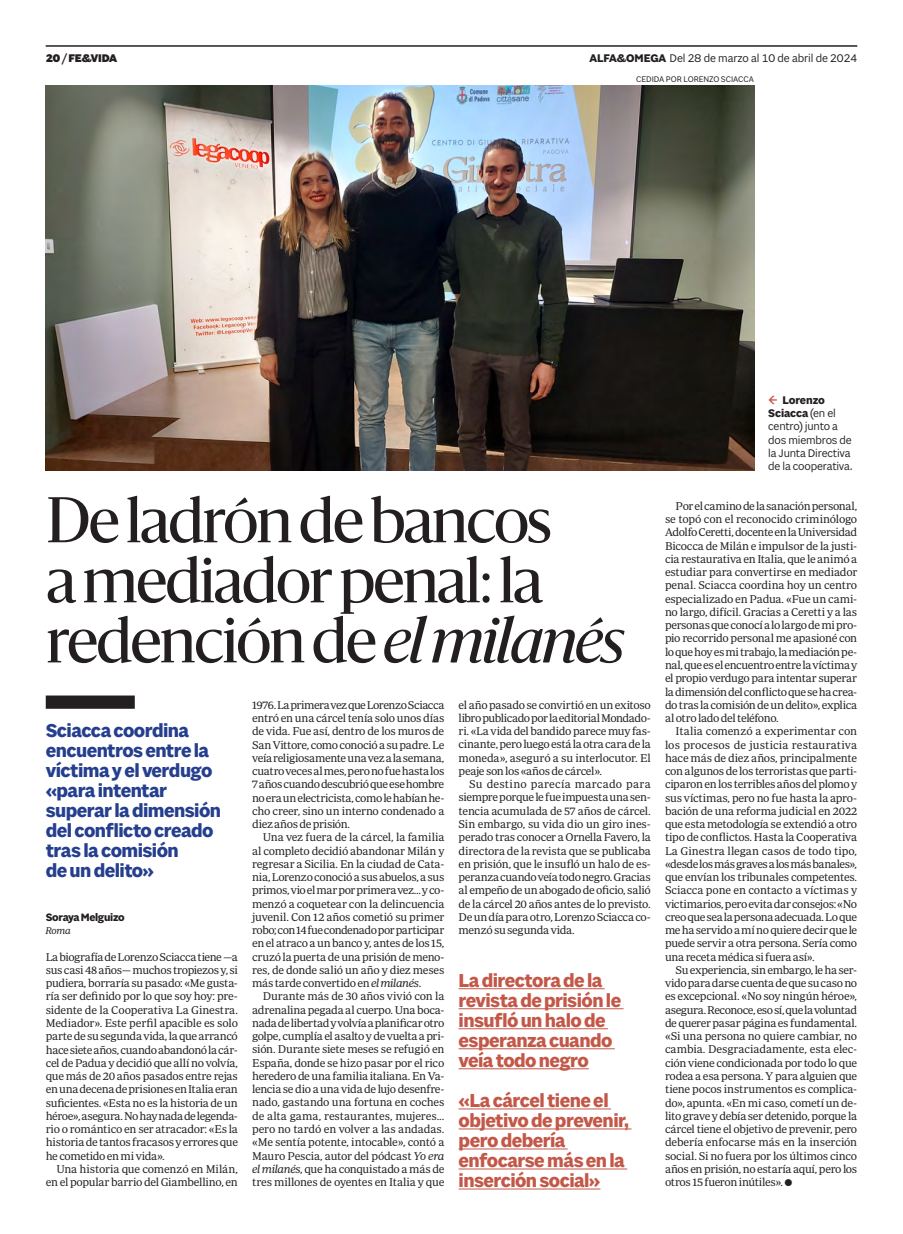
<style>
.page{position:relative;width:903px;height:1234px;background:#fff}
.page>*{position:absolute;margin:0;border:0;box-sizing:border-box;transform-origin:0 0}
.Titulo_C48{font:60px/60px "Sanomat";letter-spacing:-.025em;color:#231f20}
.Sumario_C16_salmon{font:700 20px/20px "Sole Sans";letter-spacing:-.025em;color:#c45848}
.Entradilla_C16_azul{font:700 20px/20px "Sole Sans";letter-spacing:-.03em;color:#253f8e}
.Pie_de_foto{font:11.88px/13.2px "Sole Sans";letter-spacing:-.015em;color:#231f20}
.Foliacion{font:11.88px "Sole Sans";letter-spacing:-.005em;color:#231f20}
.Foliacion-2{font:900 11.88px "Sole Sans";letter-spacing:-.02em;color:#231f20}
.Texto_GENERAL_2_parrafo{font:11.5px/13.2px "Periodico Text Lg";letter-spacing:-.025em;color:#231f20;text-align:justify}
.Texto_GENERAL_1_parrafo{font:11.5px/13.2px "Periodico Text Lg";letter-spacing:-.03em;color:#231f20;text-align:justify}
.Firma_propia_nombre{font:700 11.5px "Sole Sans";letter-spacing:-.03em;color:#231f20}
.Texto_GENERAL_1_parrafo-2{font:italic 300 10px "Periodico Text";color:#231f20}
.Firma_foto{font:8.75px "Sole Sans";color:#231f20}
.s1{font-weight:700}
.s2{font-style:italic}
.s3{font-family:"Periodico Text";font-weight:300;font-style:italic}
</style>
<div class="page">
<hr style="left:46px;top:46px;width:811px;height:1px;background:#231f20">
<img style="left:46px;top:86px;width:708px;height:384px">
<div style="left:46px;top:695px;width:89px;height:13px;background:#231f20"></div>
<hr style="left:459px;top:1108px;width:152px;height:1px;background:#c45848">
<hr style="left:459px;top:1128px;width:172px;height:1px;background:#c45848">
<hr style="left:459px;top:1148px;width:109px;height:1px;background:#c45848">
<hr style="left:459px;top:1168px;width:168px;height:1px;background:#c45848">
<hr style="left:459px;top:1188px;width:141px;height:1px;background:#c45848">
<hr style="left:459px;top:988px;width:146px;height:1px;background:#c45848">
<hr style="left:459px;top:1008px;width:164px;height:1px;background:#c45848">
<hr style="left:459px;top:1028px;width:149px;height:1px;background:#c45848">
<hr style="left:459px;top:1048px;width:156px;height:1px;background:#c45848">
<hr style="left:459px;top:1068px;width:130px;height:1px;background:#c45848">
<p class="Foliacion-2" style="left:46px;top:51px;width:73px">20 / FE&amp;VIDA</p>
<p class="Foliacion" style="left:589px;top:51px;width:269px"><span class="s1">ALFA&amp;OMEGA</span> Del 28 de marzo al 10 de abril de 2024</p>
<p class="Firma_foto" style="left:636px;top:74px;width:119px">CEDIDA POR LORENZO SCIACCA</p>
<p class="Pie_de_foto" style="left:768px;top:393px;width:86px;text-indent:14px"><span class="s1">Lorenzo<br>Sciacca</span> (en el centro) junto a dos miembros de la Junta Directiva de la cooperativa.</p>
<p class="Titulo_C48" style="left:46px;top:486px;width:580px">De ladrón de bancos<br>a mediador penal: la redención de <span class="s2">el milanés</span></p>
<p class="Entradilla_C16_azul" style="left:46px;top:721px;width:168px">Sciacca coordina encuentros entre la víctima y el verdugo «para intentar</p>
<p class="Entradilla_C16_azul" style="left:46px;top:801px;width:177px">superar la dimensión del conflicto creado</p>
<p class="Entradilla_C16_azul" style="left:46px;top:841px;width:135px">tras la comisión</p>
<p class="Entradilla_C16_azul" style="left:46px;top:861px;width:110px">de un delito»</p>
<p class="Firma_propia_nombre" style="left:46px;top:910px;width:80px">Soraya Melguizo</p>
<p class="Texto_GENERAL_1_parrafo-2" style="left:46px;top:924px;width:27px">Roma</p>
<p class="Texto_GENERAL_1_parrafo" style="left:46px;top:949px;width:194px">La biografía de Lorenzo Sciacca tiene —a sus casi 48 años— muchos tropiezos y, si pudiera, borraría su pasado: «Me gusta&shy;ría ser definido por lo que soy hoy: pre&shy;sidente de la Cooperativa La Ginestra.<br>Mediador». Este perfil apacible es solo parte de su segunda vida, la que arrancó hace siete años, cuando abandonó la cár&shy;cel de Padua y decidió que allí no volvía, que más de 20 años pasados entre rejas en una decena de prisiones en Italia eran suficientes. «Esta no es la historia de un héroe», asegura. No hay nada de legenda&shy;rio o romántico en ser atracador: «Es la historia de tantos fracasos y errores que he cometido en mi vida».</p>
<p class="Texto_GENERAL_2_parrafo" style="left:46px;top:1161px;width:194px;text-align:right">Una historia que comenzó en Milán, en el popular barrio del Giambellino, en</p>
<p class="Texto_GENERAL_2_parrafo" style="left:252px;top:697px;width:194px">1976. La primera vez que Lorenzo Sciacca entró en una cárcel tenía solo unos días de vida. Fue así, dentro de los muros de San Vittore, como conoció a su padre. Le veía religiosamente una vez a la semana, cuatro veces al mes, pero no fue hasta los 7 años cuando descubrió que ese hombre no era un electricista, como le habían he&shy;cho creer, sino un interno condenado a diez años de prisión.</p>
<p class="Texto_GENERAL_2_parrafo" style="left:252px;top:830px;width:194px;text-indent:11px">Una vez fuera de la cárcel, la familia al completo decidió abandonar Milán y regresar a Sicilia. En la ciudad de Cata&shy;nia, Lorenzo conoció a sus abuelos, a sus primos, vio el mar por primera vez... y co&shy;menzó a coquetear con la delincuencia juvenil. Con 12 años cometió su primer robo; con 14 fue condenado por participar en el atraco a un banco y, antes de los 15, cruzó la puerta de una prisión de meno&shy;res, de donde salió un año y diez meses más tarde convertido en <span class="s3">el milanés</span>.</p>
<p class="Texto_GENERAL_2_parrafo" style="left:252px;top:989px;width:194px;text-indent:11px">Durante más de 30 años vivió con la adrenalina pegada al cuerpo. Una boca&shy;nada de libertad y volvía a planificar otro golpe, cumplía el asalto y de vuelta a pri&shy;sión. Durante siete meses se refugió en España, donde se hizo pasar por el rico heredero de una familia italiana. En Va&shy;lencia se dio a una vida de lujo desenfre&shy;nado, gastando una fortuna en coches de alta gama, restaurantes, mujeres... pero no tardó en volver a las andadas. «Me sentía potente, intocable», contó a Mauro Pescia, autor del pódcast <span class="s3">Yo era el milanés</span>, que ha conquistado a más de tres millones de oyentes en Italia y que</p>
<p class="Texto_GENERAL_2_parrafo" style="left:459px;top:697px;width:194px">el año pasado se convirtió en un exitoso libro publicado por la editorial Mondado&shy;ri. «La vida del bandido parece muy fas&shy;cinante, pero luego está la otra cara de la moneda», aseguró a su interlocutor. El peaje son los «años de cárcel».</p>
<p class="Texto_GENERAL_2_parrafo" style="left:459px;top:777px;width:194px;text-indent:11px">Su destino parecía marcado para siempre porque le fue impuesta una sen&shy;tencia acumulada de 57 años de cárcel.<br>Sin embargo, su vida dio un giro ines&shy;perado tras conocer a Ornella Favero, la directora de la revista que se publicaba en prisión, que le insufló un halo de es&shy;peranza cuando veía todo negro. Gracias al empeño de un abogado de oficio, salió de la cárcel 20 años antes de lo previsto.<br>De un día para otro, Lorenzo Sciacca co&shy;menzó su segunda vida.</p>
<p class="Sumario_C16_salmon" style="left:459px;top:970px;width:164px">La directora de la revista de prisión le insufló un halo de esperanza cuando</p>
<p class="Sumario_C16_salmon" style="left:459px;top:1050px;width:132px">veía todo negro</p>
<p class="Sumario_C16_salmon" style="left:459px;top:1090px;width:172px">«La cárcel tiene el objetivo de prevenir, pero debería enfocarse más en la inserción social»</p>
<p class="Texto_GENERAL_2_parrafo" style="left:665px;top:499px;width:194px;text-indent:11px">Por el camino de la sanación personal, se topó con el reconocido criminólogo Adolfo Ceretti, docente en la Universidad Bicocca de Milán e impulsor de la justi&shy;cia restaurativa en Italia, que le animó a estudiar para convertirse en mediador penal. Sciacca coordina hoy un centro especializado en Padua. «Fue un cami&shy;no largo, difícil. Gracias a Ceretti y a las personas que conocí a lo largo de mi pro&shy;pio recorrido personal me apasioné con lo que hoy es mi trabajo, la mediación pe&shy;nal, que es el encuentro entre la víctima y el propio verdugo para intentar superar la dimensión del conflicto que se ha crea&shy;do tras la comisión de un delito», explica al otro lado del teléfono.</p>
<p class="Texto_GENERAL_2_parrafo" style="left:665px;top:724px;width:194px;text-indent:11px">Italia comenzó a experimentar con los procesos de justicia restaurativa hace más de diez años, principalmente con algunos de los terroristas que parti&shy;ciparon en los terribles años del plomo y sus víctimas, pero no fue hasta la apro&shy;bación de una reforma judicial en 2022 que esta metodología se extendió a otro tipo de conflictos. Hasta la Cooperativa La Ginestra llegan casos de todo tipo, «desde los más graves a los más banales», que envían los tribunales competentes.<br>Sciacca pone en contacto a víctimas y victimarios, pero evita dar consejos: «No creo que sea la persona adecuada. Lo que me ha servido a mí no quiere decir que le puede servir a otra persona. Sería como una receta médica si fuera así».</p>
<p class="Texto_GENERAL_2_parrafo" style="left:665px;top:962px;width:194px;text-indent:11px">Su experiencia, sin embargo, le ha ser&shy;vido para darse cuenta de que su casono es excepcional. «No soy ningún héroe», asegura. Reconoce, eso sí, que la voluntad de querer pasar página es fundamental. «Si una persona no quiere cambiar, no cambia. Desgraciadamente, esta elec&shy;ción viene condicionada por todo lo que rodea a esa persona. Y para alguien que tiene pocos instrumentos es complica&shy;do», apunta. «En mi caso, cometí un de&shy;lito grave y debía ser detenido, porque la cárcel tiene el objetivo de prevenir, pero debería enfocarse más en la inserción social. Si no fuera por los últimos cinco años en prisión, no estaría aquí, pero los otros 15 fueron inútiles».</p>
</div>
